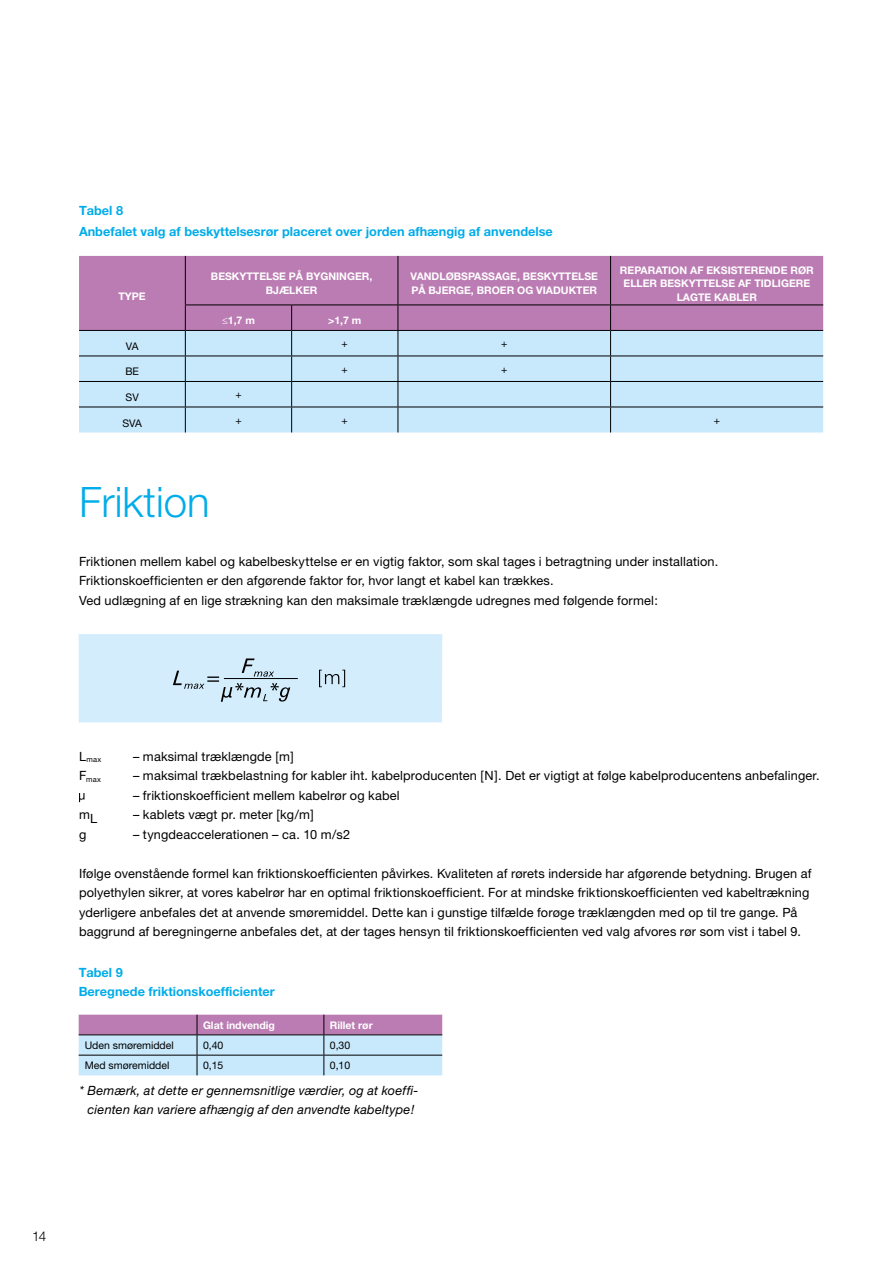
<style>
.page{position:relative;width:893px;height:1263px;background:#fff}
.page>*{position:absolute;margin:0;border:0;box-sizing:border-box;transform-origin:0 0}
.t1{font:300 42px "Helvetica Neue";color:#00ace9}
.t2{font:300 13.5px "Helvetica Neue";color:#000}
.t3{font:12.75px/19.5px "Helvetica Neue";letter-spacing:.01em;color:#000}
.t4{font:700 12.75px/21.6px "Helvetica Neue";color:#00ace9}
.t5{font:italic 12.75px/19.5px "Helvetica Neue";letter-spacing:.015em;color:#000;text-align:center}
.t6{font:700 10.5px/13.5px "Helvetica Neue";color:#fff;text-align:center}
.t7{font:10.5px "Helvetica Neue";color:#000}
.t8{font:7.5px "Helvetica Neue";letter-spacing:.035em;color:#000}
</style>
<div class="page">
<svg style="left:79px;top:793px;width:5px;height:9px"></svg>
<svg style="left:79px;top:1014px;width:364px;height:61px;background:#bcbcda"></svg>
<div style="left:79px;top:256px;width:744px;height:74px;background:#bb7cb3"></div>
<div style="left:79px;top:331px;width:744px;height:101px;background:#c8e8fb"></div>
<hr style="left:185px;top:256px;width:1px;height:49px;background:#000">
<hr style="left:398px;top:256px;width:1px;height:49px;background:#000">
<hr style="left:610px;top:256px;width:1px;height:49px;background:#000">
<hr style="left:185px;top:305px;width:107px;height:1px;background:#000">
<hr style="left:292px;top:305px;width:106px;height:1px;background:#000">
<hr style="left:398px;top:305px;width:213px;height:1px;background:#000">
<hr style="left:611px;top:305px;width:212px;height:1px;background:#000">
<hr style="left:79px;top:330px;width:106px;height:1px;background:#000">
<hr style="left:185px;top:330px;width:107px;height:1px;background:#000">
<hr style="left:292px;top:330px;width:106px;height:1px;background:#000">
<hr style="left:398px;top:330px;width:213px;height:1px;background:#000">
<hr style="left:611px;top:330px;width:212px;height:1px;background:#000">
<hr style="left:79px;top:356px;width:106px;height:1px;background:#000">
<hr style="left:185px;top:356px;width:107px;height:1px;background:#000">
<hr style="left:292px;top:356px;width:106px;height:1px;background:#000">
<hr style="left:398px;top:356px;width:213px;height:1px;background:#000">
<hr style="left:611px;top:356px;width:212px;height:1px;background:#000">
<hr style="left:79px;top:381px;width:106px;height:1px;background:#000">
<hr style="left:185px;top:381px;width:107px;height:1px;background:#000">
<hr style="left:292px;top:381px;width:106px;height:1px;background:#000">
<hr style="left:398px;top:381px;width:213px;height:1px;background:#000">
<hr style="left:611px;top:381px;width:212px;height:1px;background:#000">
<hr style="left:79px;top:407px;width:106px;height:1px;background:#000">
<hr style="left:185px;top:407px;width:107px;height:1px;background:#000">
<svg style="left:185px;top:305px;width:1px;height:127px"></svg>
<hr style="left:292px;top:407px;width:106px;height:1px;background:#000">
<svg style="left:291px;top:305px;width:1px;height:127px"></svg>
<hr style="left:398px;top:407px;width:213px;height:1px;background:#000">
<svg style="left:398px;top:305px;width:1px;height:127px"></svg>
<hr style="left:611px;top:407px;width:212px;height:1px;background:#000">
<svg style="left:610px;top:305px;width:1px;height:127px"></svg>
<div style="left:79px;top:634px;width:363px;height:88px;background:#d4edfc"></div>
<p class="t4" style="left:79px;top:199px;width:475px">Tabel 8<br>Anbefalet valg af beskyttelsesrør placeret over jorden afhængig af anvendelse</p>
<p class="t6" style="left:119px;top:289px;width:29px">TYPE</p>
<p class="t6" style="left:211px;top:270px;width:163px">BESKYTTELSE PÅ BYGNINGER,<br>BJÆLKER</p>
<p class="t6" style="left:411px;top:270px;width:189px;text-align:left">VANDLØBSPASSAGE, BESKYTTELSE<br>PÅ BJERGE, BROER OG VIADUKTER</p>
<p class="t6" style="left:620px;top:263px;width:195px">REPARATION AF EKSISTERENDE RØR<br>ELLER BESKYTTELSE AF TIDLIGERE<br>LAGTE KABLER</p>
<p class="t6" style="left:222px;top:314px;width:34px">≤1,7 m</p>
<p class="t6" style="left:328px;top:314px;width:35px">&gt;1,7 m</p>
<p class="t7" style="left:126px;top:340px;width:14px">VA</p>
<p class="t7" style="left:342px;top:337px;width:8px">+</p>
<p class="t7" style="left:501px;top:337px;width:8px">+</p>
<p class="t7" style="left:125px;top:365px;width:15px">BE</p>
<p class="t7" style="left:342px;top:363px;width:8px">+</p>
<p class="t7" style="left:501px;top:363px;width:8px">+</p>
<p class="t7" style="left:126px;top:391px;width:15px">SV</p>
<p class="t7" style="left:235px;top:388px;width:8px">+</p>
<p class="t7" style="left:122px;top:416px;width:21px">SVA</p>
<p class="t7" style="left:235px;top:414px;width:8px">+</p>
<p class="t7" style="left:342px;top:414px;width:8px">+</p>
<p class="t7" style="left:714px;top:414px;width:8px">+</p>
<h1 class="t1" style="left:79px;top:476px;width:132px">Friktion</h1>
<p class="t3" style="left:79px;top:551px;width:641px">Friktionen mellem kabel og kabelbeskyttelse er en vigtig faktor, som skal tages i betragtning under installation.<br>Friktionskoefficienten er den afgørende faktor for, hvor langt et kabel kan trækkes.<br>Ved udlægning af en lige strækning kan den maksimale træklængde udregnes med følgende formel:</p>
<p class="t8" style="left:79px;top:755px;width:24px"><sup>L</sup>max</p>
<p class="t3" style="left:133px;top:746px;width:162px">– maksimal træklængde [m]</p>
<p class="t8" style="left:79px;top:774px;width:24px"><sup>F</sup>max</p>
<p class="t3" style="left:133px;top:766px;width:688px">– maksimal trækbelastning for kabler iht. kabelproducenten [N]. Det er vigtigt at følge kabelproducentens anbefalinger.</p>
<p class="t3" style="left:133px;top:785px;width:268px">– friktionskoefficient mellem kabelrør og kabel</p>
<p class="t3" style="left:79px;top:807px;width:20px">mL</p>
<p class="t3" style="left:133px;top:805px;width:182px">– kablets vægt pr. meter [kg/m]</p>
<p class="t3" style="left:79px;top:824px;width:9px">g</p>
<p class="t3" style="left:133px;top:824px;width:219px">– tyngdeaccelerationen – ca. 10 m/s2</p>
<p class="t3" style="left:79px;top:863px;width:734px">Ifølge ovenstående formel kan friktionskoefficienten påvirkes. Kvaliteten af rørets inderside har afgørende betydning. Brugen af polyethylen sikrer, at vores kabelrør har en optimal friktionskoefficient. For at mindske friktionskoefficienten ved kabeltrækning yderligere anbefales det at anvende smøremiddel. Dette kan i gunstige tilfælde forøge træklængden med op til tre gange. På baggrund af beregningerne anbefales det, at der tages hensyn til friktionskoefficienten ved valg afvores rør som vist i tabel 9.</p>
<p class="t4" style="left:79px;top:962px;width:198px;line-height:19.5px">Tabel 9<br>Beregnede friktionskoefficienter</p>
<p class="t6" style="left:203px;top:1018px;width:73px">Glat indvendig</p>
<p class="t6" style="left:330px;top:1018px;width:44px">Rillet rør</p>
<p class="t7" style="left:85px;top:1039px;width:91px">Uden smøremiddel</p>
<p class="t7" style="left:203px;top:1039px;width:22px">0,40</p>
<p class="t7" style="left:330px;top:1039px;width:22px">0,30</p>
<p class="t7" style="left:85px;top:1059px;width:86px">Med smøremiddel</p>
<p class="t7" style="left:203px;top:1059px;width:22px">0,15</p>
<p class="t7" style="left:330px;top:1059px;width:22px">0,10</p>
<p class="t5" style="left:80px;top:1080px;width:340px">* Bemærk, at dette er gennemsnitlige værdier, og at koeffi&shy;cienten kan variere afhængig af den anvendte kabeltype!</p>
<p class="t2" style="left:32px;top:1227px;width:16px">14</p>
</div>
